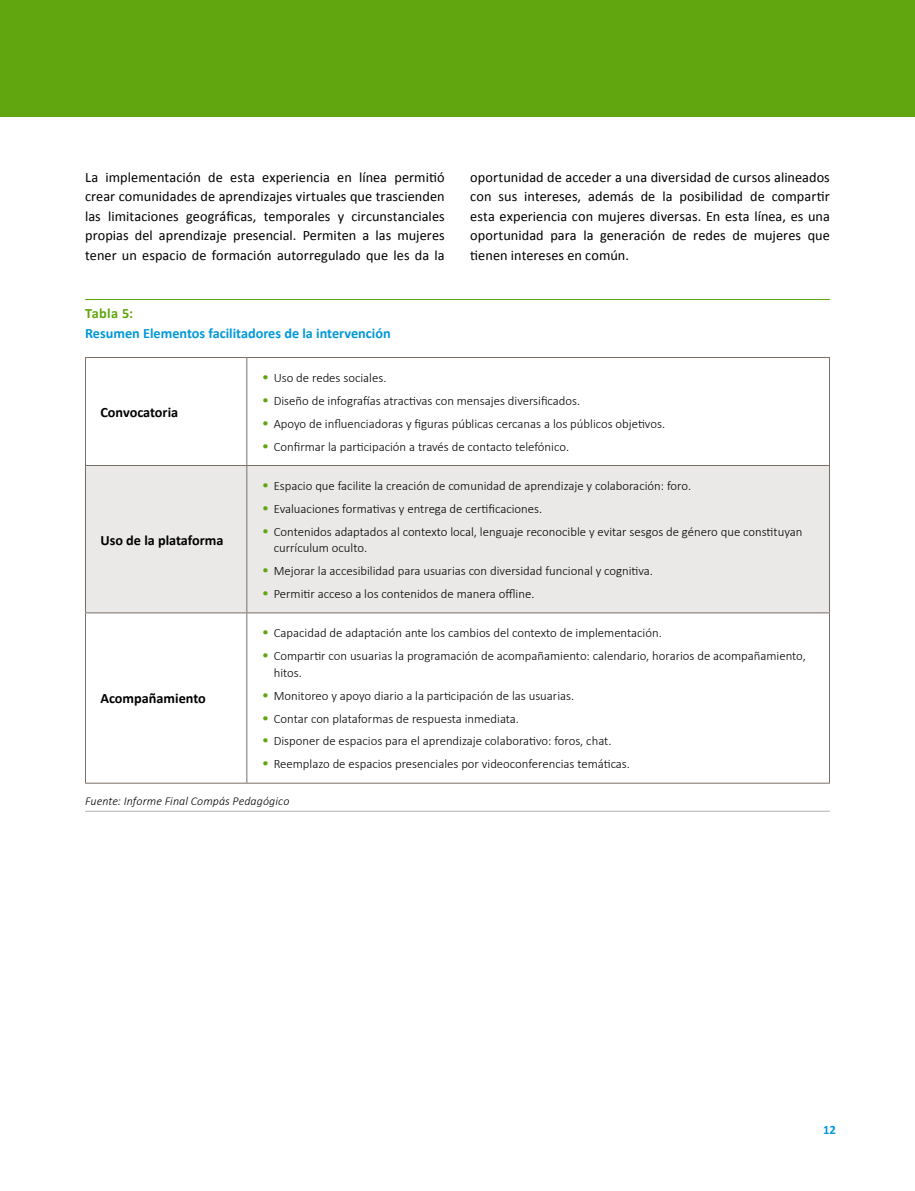
<style>
.page{position:relative;width:915px;height:1191px;background:#fff}
.page>*{position:absolute;margin:0;border:0;box-sizing:border-box;transform-origin:0 0}
.t1{font:14.25px/19.5px "Calibri";letter-spacing:.005em;color:#000;text-align:justify}
.t2{font:700 14.25px "Calibri";color:#0098d8}
.t3{font:700 14.25px "Calibri";color:#000}
.t4{font:700 14.25px "Calibri";letter-spacing:.025em;color:#61a60e}
.t5{font:300 12.75px/16.5px "Calibri";color:#000}
.t6{font:700 12.75px "Calibri";color:#0098d8}
.t7{font:italic 300 12px "Calibri";letter-spacing:.01em;color:#000}
.s1{font-size:15px;color:#61a60e}
</style>
<div class="page">
<div style="left:0;top:0;width:914px;height:116px;background:#61a60e"></div>
<div style="left:86px;top:466px;width:742px;height:146px;background:#ebe9e8"></div>
<hr style="left:85px;top:357px;width:162px;height:1px;background:#7a6e66">
<hr style="left:85px;top:358px;width:1px;height:107px;background:#7a6e66">
<hr style="left:247px;top:357px;width:582px;height:1px;background:#7a6e66">
<hr style="left:246px;top:358px;width:1px;height:107px;background:#7a6e66">
<hr style="left:828px;top:358px;width:1px;height:107px;background:#7a6e66">
<hr style="left:85px;top:465px;width:162px;height:1px;background:#7a6e66">
<hr style="left:85px;top:466px;width:1px;height:146px;background:#7a6e66">
<hr style="left:247px;top:465px;width:582px;height:1px;background:#7a6e66">
<hr style="left:246px;top:466px;width:1px;height:146px;background:#7a6e66">
<hr style="left:828px;top:466px;width:1px;height:146px;background:#7a6e66">
<hr style="left:85px;top:612px;width:162px;height:1px;background:#7a6e66">
<hr style="left:85px;top:613px;width:1px;height:170px;background:#7a6e66">
<hr style="left:247px;top:612px;width:582px;height:1px;background:#7a6e66">
<hr style="left:246px;top:613px;width:1px;height:170px;background:#7a6e66">
<hr style="left:828px;top:613px;width:1px;height:170px;background:#7a6e66">
<hr style="left:85px;top:783px;width:162px;height:1px;background:#7a6e66">
<hr style="left:247px;top:783px;width:582px;height:1px;background:#7a6e66">
<hr style="left:85px;top:299px;width:744px;height:1px;background:#61a60e">
<hr style="left:85px;top:811px;width:744px;height:1px;background:#b3b2b2">
<p class="t1" style="left:85px;top:167px;width:361px">La implementación de esta experiencia en línea permitió crear comunidades de aprendizajes virtuales que trascienden las limitaciones geográficas, temporales y circunstanciales propias del aprendizaje presencial. Permiten a las mujeres tener un espacio de formación autorregulado que les da la</p>
<p class="t4" style="left:85px;top:304px;width:50px">Tabla 5:</p>
<p class="t2" style="left:85px;top:324px;width:307px">Resumen Elementos facilitadores de la intervención</p>
<p class="t1" style="left:470px;top:167px;width:361px">oportunidad de acceder a una diversidad de cursos alineados con sus intereses, además de la posibilidad de compartir esta experiencia con mujeres diversas. En esta línea, es una oportunidad para la generación de redes de mujeres que tienen intereses en común.</p>
<p class="t3" style="left:100px;top:403px;width:79px">Convocatoria</p>
<p class="t3" style="left:100px;top:531px;width:125px">Uso de la plataforma</p>
<p class="t3" style="left:100px;top:689px;width:107px">Acompañamiento</p>
<p class="t5" style="left:261px;top:369px;width:126px"><span class="s1">•</span> Uso de redes sociales.</p>
<p class="t5" style="left:261px;top:392px;width:320px"><span class="s1">•</span> Diseño de infografías atractivas con mensajes diversificados.</p>
<p class="t5" style="left:261px;top:415px;width:405px"><span class="s1">•</span> Apoyo de influenciadoras y figuras públicas cercanas a los públicos objetivos.</p>
<p class="t5" style="left:261px;top:438px;width:309px"><span class="s1">•</span> Confirmar la participación a través de contacto telefónico.</p>
<p class="t5" style="left:261px;top:477px;width:431px"><span class="s1">•</span> Espacio que facilite la creación de comunidad de aprendizaje y colaboración: foro.</p>
<p class="t5" style="left:261px;top:500px;width:282px"><span class="s1">•</span> Evaluaciones formativas y entrega de certificaciones.</p>
<p class="t5" style="left:273px;top:523px;width:530px;text-indent:-12px"><span class="s1">•</span> Contenidos adaptados al contexto local, lenguaje reconocible y evitar sesgos de género que constituyan currículum oculto.</p>
<p class="t5" style="left:261px;top:562px;width:393px"><span class="s1">•</span> Mejorar la accesibilidad para usuarias con diversidad funcional y cognitiva.</p>
<p class="t5" style="left:261px;top:585px;width:274px"><span class="s1">•</span> Permitir acceso a los contenidos de manera offline.</p>
<p class="t5" style="left:261px;top:625px;width:401px"><span class="s1">•</span> Capacidad de adaptación ante los cambios del contexto de implementación.</p>
<p class="t5" style="left:273px;top:647px;width:533px;text-indent:-12px"><span class="s1">•</span> Compartir con usuarias la programación de acompañamiento: calendario, horarios de acompañamiento, hitos.</p>
<p class="t5" style="left:261px;top:687px;width:314px"><span class="s1">•</span> Monitoreo y apoyo diario a la participación de las usuarias.</p>
<p class="t5" style="left:261px;top:710px;width:259px"><span class="s1">•</span> Contar con plataformas de respuesta inmediata.</p>
<p class="t5" style="left:261px;top:733px;width:351px"><span class="s1">•</span> Disponer de espacios para el aprendizaje colaborativo: foros, chat.</p>
<p class="t5" style="left:261px;top:755px;width:369px"><span class="s1">•</span> Reemplazo de espacios presenciales por videoconferencias temáticas.</p>
<p class="t7" style="left:85px;top:794px;width:206px">Fuente: Informe Final Compás Pedagógico</p>
<p class="t6" style="left:822px;top:1121px;width:14px">12</p>
</div>
